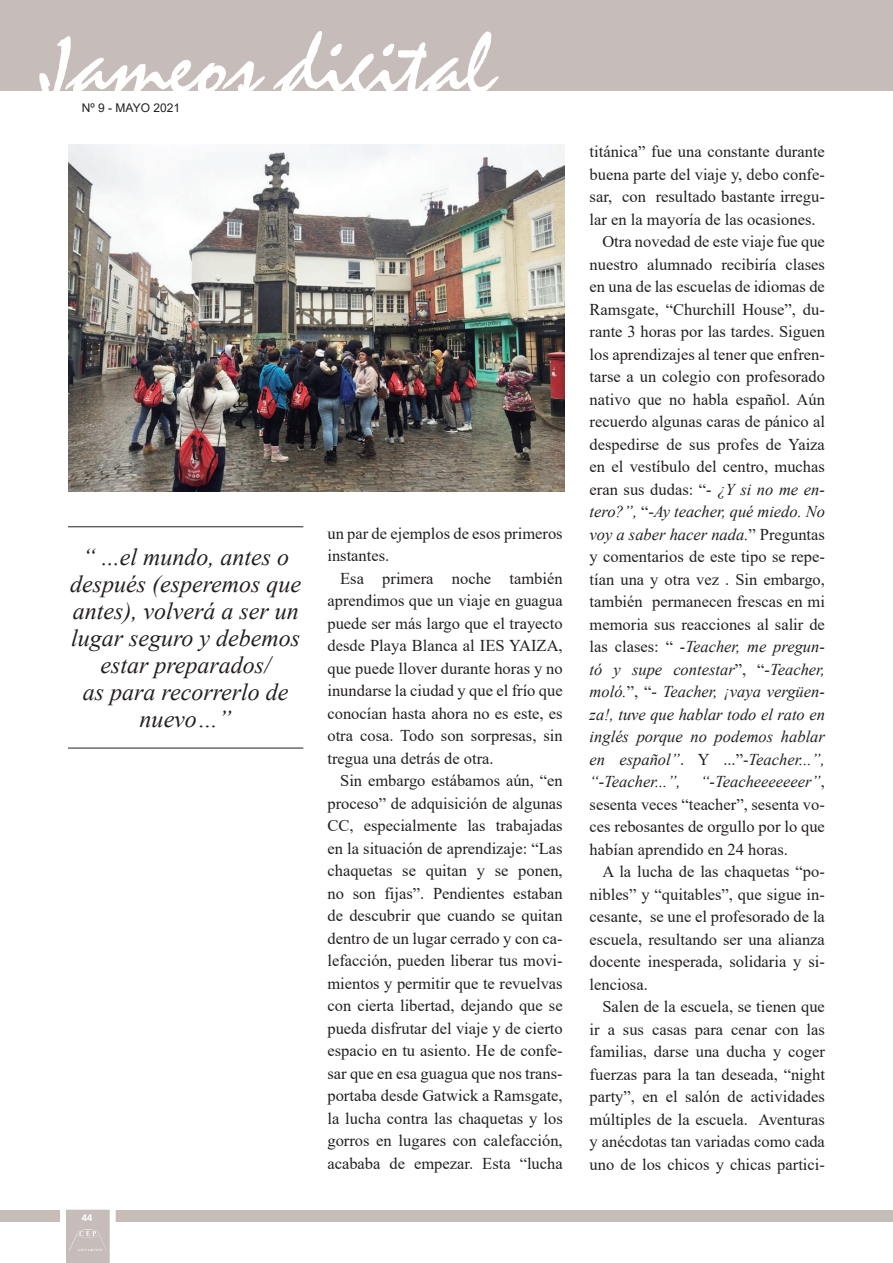
<style>
.page{position:relative;width:893px;height:1263px;background:#fff}
.page>*{position:absolute;margin:0;border:0;box-sizing:border-box;transform-origin:0 0}
.t1{font:90px "Staccato 222 BT";color:#fff}
.t2{font:italic 24px/27px "Times New Roman";color:#231f20;text-align:center}
.t3{font:16.5px/22.5px "Times New Roman";color:#231f20;text-align:justify}
.t4{font:italic 16.5px "Times New Roman";color:#231f20}
.t5{font:12px "Arial";color:#231f20}
.t6{font:700 10.5px "Calibri";color:#fff}
.s1{font-style:italic}
.s2{font-style:normal}
</style>
<div class="page">
<div style="left:0;top:1209px;width:893px;height:12px;background:#c6bdba"></div>
<svg style="left:60px;top:1209px;width:56px;height:54px"></svg>
<div style="left:0;top:0;width:893px;height:90px;background:#c6bdba"></div>
<img style="left:69px;top:1229px;width:37px;height:22px">
<img style="left:68px;top:145px;width:496px;height:346px">
<hr style="left:68px;top:526px;width:235px;height:1px;background:#231f20">
<hr style="left:68px;top:748px;width:235px;height:1px;background:#231f20">
<h1 class="t1" style="left:39px;top:15px;width:456px">Jameos digital</h1>
<p class="t5" style="left:82px;top:99px;width:100px">Nº 9 - MAYO 2021</p>
<h2 class="t2" style="left:70px;top:543px;width:233px">“ ...el mundo, antes o después (esperemos que antes), volverá a ser un lugar seguro y debemos estar preparados/<br>as para recorrerlo de nuevo…”</h2>
<p class="t6" style="left:82px;top:1210px;width:12px">44</p>
<p class="t3" style="left:327px;top:521px;width:237px">un par de ejemplos de esos primeros instantes.</p>
<p class="t3" style="left:327px;top:566px;width:237px;text-indent:13px">Esa primera noche también aprendimos que un viaje en guagua puede ser más largo que el trayecto desde Playa Blanca al IES YAIZA, que puede llover durante horas y no inundarse la ciudad y que el frío que conocían hasta ahora no es este, es otra cosa. Todo son sorpresas, sin tregua una detrás de otra.</p>
<p class="t3" style="left:327px;top:769px;width:237px;text-indent:13px">Sin embargo estábamos aún, “en proceso” de adquisición de algunas CC, especialmente las trabajadas en la situación de aprendizaje: “Las chaquetas se quitan y se ponen, no son fijas”. Pendientes estaban de descubrir que cuando se quitan dentro de un lugar cerrado y con ca&shy;lefacción, pueden liberar tus movi&shy;mientos y permitir que te revuelvas con cierta libertad, dejando que se pueda disfrutar del viaje y de cierto espacio en tu asiento. He de confe&shy;sar que en esa guagua que nos trans&shy;portaba desde Gatwick a Ramsgate, la lucha contra las chaquetas y los gorros en lugares con calefacción, acababa de empezar. Esta “lucha</p>
<p class="t3" style="left:590px;top:140px;width:237px">titánica” fue una constante durante</p>
<p class="t3" style="left:590px;top:162px;width:237px">buena parte del viaje y, debo confe-</p>
<p class="t3" style="left:590px;top:185px;width:237px">sar, con resultado bastante irregu-</p>
<p class="t3" style="left:590px;top:207px;width:227px">lar en la mayoría de las ocasiones.</p>
<p class="t3" style="left:602px;top:230px;width:224px">Otra novedad de este viaje fue que</p>
<p class="t3" style="left:590px;top:252px;width:237px">nuestro alumnado recibiría clases</p>
<p class="t3" style="left:590px;top:275px;width:237px">en una de las escuelas de idiomas de</p>
<p class="t3" style="left:590px;top:297px;width:237px">Ramsgate, “Churchill House”, du-</p>
<p class="t3" style="left:590px;top:320px;width:237px">rante 3 horas por las tardes. Siguen</p>
<p class="t3" style="left:590px;top:342px;width:237px">los aprendizajes al tener que enfren-</p>
<p class="t3" style="left:590px;top:365px;width:237px">tarse a un colegio con profesorado</p>
<p class="t3" style="left:590px;top:387px;width:237px">nativo que no habla español. Aún</p>
<p class="t3" style="left:590px;top:410px;width:237px">recuerdo algunas caras de pánico al</p>
<p class="t3" style="left:590px;top:432px;width:237px">despedirse de sus profes de Yaiza</p>
<p class="t3" style="left:590px;top:455px;width:237px">en el vestíbulo del centro, muchas</p>
<p class="t3" style="left:590px;top:477px;width:237px">eran sus dudas: “<span class="s1">- ¿Y si no me en-</span></p>
<p class="t4" style="left:590px;top:500px;width:237px">tero?”, <span class="s2">“-</span>Ay teacher, qué miedo. No</p>
<p class="t4" style="left:590px;top:523px;width:237px">voy a saber hacer nada.<span class="s2">” Preguntas</span></p>
<p class="t3" style="left:590px;top:545px;width:237px">y comentarios de este tipo se repe-</p>
<p class="t3" style="left:590px;top:567px;width:237px">tían una y otra vez . Sin embargo,</p>
<p class="t3" style="left:590px;top:590px;width:237px">también permanecen frescas en mi</p>
<p class="t3" style="left:590px;top:612px;width:237px">memoria sus reacciones al salir de</p>
<p class="t4" style="left:590px;top:635px;width:237px"><span class="s2">las clases: “</span> -Teacher, me pregun-</p>
<p class="t4" style="left:590px;top:658px;width:237px">tó y supe contestar<span class="s2">”, “</span>-Teacher,</p>
<p class="t4" style="left:590px;top:680px;width:237px">moló.<span class="s2">”, “-</span> Teacher, ¡vaya vergüen-</p>
<p class="t4" style="left:590px;top:703px;width:237px">za!, tuve que hablar todo el rato en</p>
<p class="t4" style="left:590px;top:725px;width:237px">inglés porque no podemos hablar</p>
<p class="t4" style="left:590px;top:748px;width:237px">en español”<span class="s2">. Y ...”-</span>Teacher...”,</p>
<p class="t4" style="left:590px;top:770px;width:237px">“-Teacher...”, “-Teacheeeeeeer”<span class="s2">,</span></p>
<p class="t3" style="left:590px;top:792px;width:237px">sesenta veces “teacher”, sesenta vo-</p>
<p class="t3" style="left:590px;top:815px;width:237px">ces rebosantes de orgullo por lo que</p>
<p class="t3" style="left:590px;top:837px;width:200px">habían aprendido en 24 horas.</p>
<p class="t3" style="left:602px;top:860px;width:224px">A la lucha de las chaquetas “po-</p>
<p class="t3" style="left:590px;top:882px;width:237px">nibles” y “quitables”, que sigue in-</p>
<p class="t3" style="left:590px;top:905px;width:237px">cesante, se une el profesorado de la</p>
<p class="t3" style="left:590px;top:927px;width:237px">escuela, resultando ser una alianza</p>
<p class="t3" style="left:590px;top:950px;width:237px">docente inesperada, solidaria y si-</p>
<p class="t3" style="left:590px;top:972px;width:60px">lenciosa.</p>
<p class="t3" style="left:602px;top:995px;width:224px">Salen de la escuela, se tienen que</p>
<p class="t3" style="left:590px;top:1017px;width:237px">ir a sus casas para cenar con las</p>
<p class="t3" style="left:590px;top:1040px;width:237px">familias, darse una ducha y coger</p>
<p class="t3" style="left:590px;top:1062px;width:237px">fuerzas para la tan deseada, “night</p>
<p class="t3" style="left:590px;top:1085px;width:237px">party”, en el salón de actividades</p>
<p class="t3" style="left:590px;top:1107px;width:237px">múltiples de la escuela. Aventuras</p>
<p class="t3" style="left:590px;top:1130px;width:237px">y anécdotas tan variadas como cada</p>
<p class="t3" style="left:590px;top:1152px;width:237px">uno de los chicos y chicas partici-</p>
</div>
